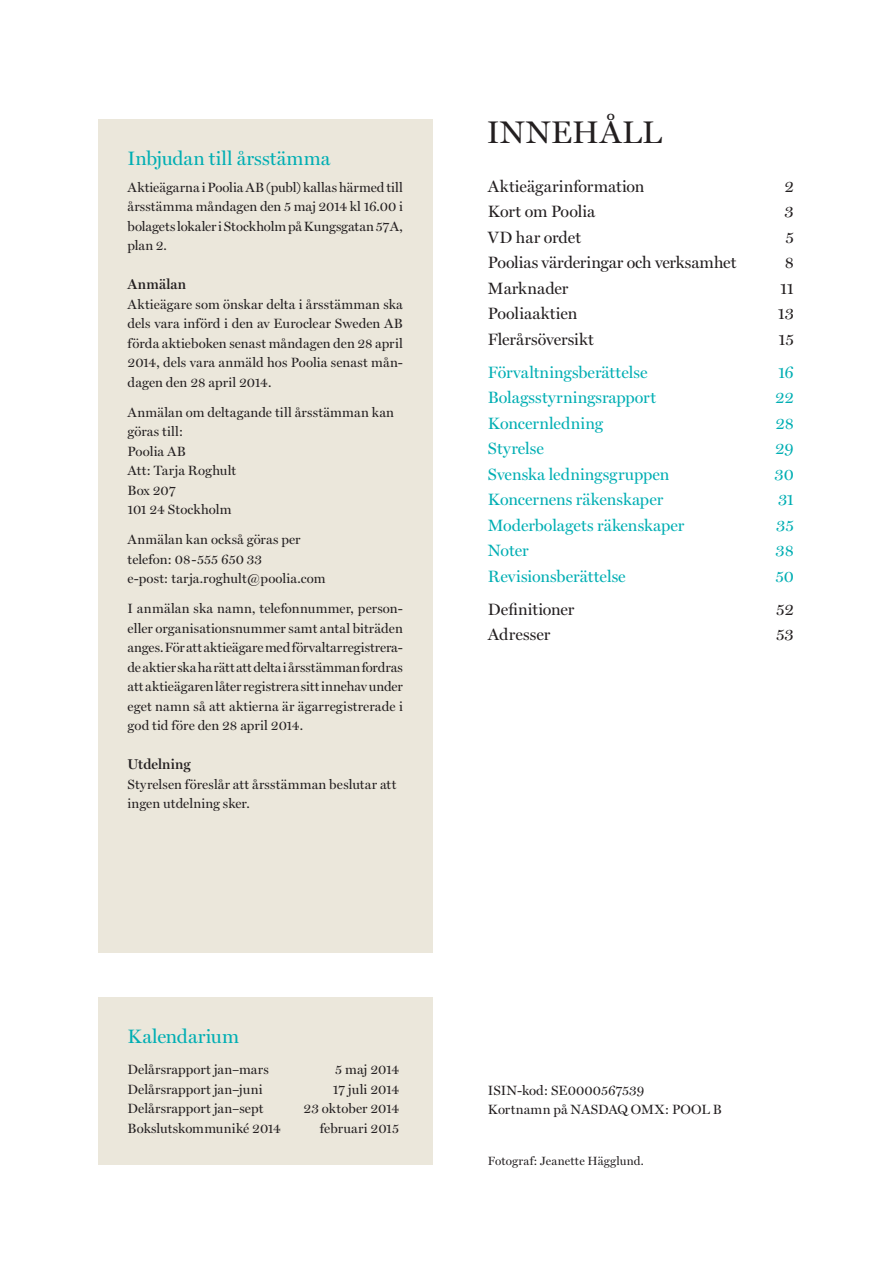
<style>
.page{position:relative;width:893px;height:1263px;background:#fff}
.page>*{position:absolute;margin:0;border:0;box-sizing:border-box;transform-origin:0 0}
.t1{font:31.5px "Miller Display Roman SC";letter-spacing:.02em;color:#231f20}
.t2{font:19.5px "Miller Display";letter-spacing:.005em;color:#00aeb3}
.t3{font:16.5px "Miller Display";color:#00aeb3}
.t4{font:16.5px "Miller Display";color:#231f20}
.t5{font:600 14.25px "Miller Display";letter-spacing:.015em;color:#231f20}
.t6{font:13.5px/19.5px "Miller Display";letter-spacing:.005em;color:#231f20}
.t7{font:12px "Miller Display";letter-spacing:.02em;color:#231f20}
</style>
<div class="page">
<div style="left:98px;top:119px;width:335px;height:833px;background:#ebe7db"></div>
<div style="left:98px;top:997px;width:335px;height:168px;background:#ebe7db"></div>
<h2 class="t2" style="left:128px;top:147px;width:204px">Inbjudan till årsstämma</h2>
<p class="t6" style="left:128px;top:178px;width:277px;text-align:justify">Aktieägarna i Poolia AB (publ) kallas härmed till årsstämma måndagen den 5 maj 2014 kl 16.00 i bolagets lokaler i Stockholm på Kungsgatan 57A, plan 2.</p>
<p class="t5" style="left:128px;top:276px;width:60px">Anmälan</p>
<p class="t6" style="left:128px;top:295px;width:277px;text-align:justify">Aktieägare som önskar delta i årsstämman ska dels vara införd i den av Euroclear Sweden AB förda aktieboken senast måndagen den 28 april 2014, dels vara anmäld hos Poolia senast mån&shy;dagen den 28 april 2014.</p>
<p class="t6" style="left:128px;top:403px;width:268px">Anmälan om deltagande till årsstämman kan göras till:<br>Poolia AB<br>Att: Tarja Roghult<br>Box 207<br>101 24 Stockholm</p>
<p class="t6" style="left:128px;top:530px;width:200px">Anmälan kan också göras per telefon: 08-555 650 33<br>e-post: tarja.roghult@poolia.com</p>
<p class="t6" style="left:128px;top:599px;width:277px;text-align:justify">I anmälan ska namn, telefonnummer, person&shy;eller organisationsnummer samt antal biträden anges. För att aktieägare med förvaltarregistrera&shy;de aktier ska ha rätt att delta i årsstämman fordras att aktieägaren låter registrera sitt innehav under eget namn så att aktierna är ägarregistrerade i god tid före den 28 april 2014.</p>
<p class="t5" style="left:128px;top:756px;width:64px">Utdelning</p>
<p class="t6" style="left:128px;top:775px;width:270px">Styrelsen föreslår att årsstämman beslutar att ingen utdelning sker.</p>
<h1 class="t1" style="left:487px;top:114px;width:177px">INNEHÅLL</h1>
<p class="t4" style="left:488px;top:176px;width:158px">Aktieägarinformation</p>
<p class="t4" style="left:784px;top:176px;width:11px">2</p>
<p class="t4" style="left:488px;top:202px;width:109px">Kort om Poolia</p>
<p class="t4" style="left:785px;top:202px;width:11px">3</p>
<p class="t4" style="left:488px;top:227px;width:95px">VD har ordet</p>
<p class="t4" style="left:785px;top:227px;width:10px">5</p>
<p class="t4" style="left:488px;top:253px;width:250px">Poolias värderingar och verksamhet</p>
<p class="t4" style="left:785px;top:253px;width:11px">8</p>
<p class="t4" style="left:488px;top:278px;width:82px">Marknader</p>
<p class="t4" style="left:780px;top:278px;width:15px">11</p>
<p class="t4" style="left:488px;top:304px;width:91px">Pooliaaktien</p>
<p class="t4" style="left:778px;top:304px;width:18px">13</p>
<p class="t4" style="left:488px;top:329px;width:107px">Flerårsöversikt</p>
<p class="t4" style="left:778px;top:329px;width:17px">15</p>
<p class="t3" style="left:488px;top:362px;width:161px">Förvaltningsberättelse</p>
<p class="t3" style="left:778px;top:362px;width:17px">16</p>
<p class="t3" style="left:488px;top:388px;width:170px">Bolagsstyrningsrapport</p>
<p class="t3" style="left:775px;top:388px;width:20px">22</p>
<p class="t3" style="left:488px;top:413px;width:117px">Koncernledning</p>
<p class="t3" style="left:775px;top:413px;width:20px">28</p>
<p class="t3" style="left:488px;top:439px;width:58px">Styrelse</p>
<p class="t3" style="left:775px;top:439px;width:20px">29</p>
<p class="t3" style="left:488px;top:464px;width:183px">Svenska ledningsgruppen</p>
<p class="t3" style="left:775px;top:464px;width:21px">30</p>
<p class="t3" style="left:488px;top:490px;width:177px">Koncernens räkenskaper</p>
<p class="t3" style="left:778px;top:490px;width:17px">31</p>
<p class="t3" style="left:488px;top:515px;width:198px">Moderbolagets räkenskaper</p>
<p class="t3" style="left:776px;top:515px;width:19px">35</p>
<p class="t3" style="left:488px;top:541px;width:42px">Noter</p>
<p class="t3" style="left:776px;top:541px;width:20px">38</p>
<p class="t3" style="left:488px;top:566px;width:139px">Revisionsberättelse</p>
<p class="t3" style="left:775px;top:566px;width:20px">50</p>
<p class="t4" style="left:488px;top:599px;width:88px">Definitioner</p>
<p class="t4" style="left:776px;top:599px;width:19px">52</p>
<p class="t4" style="left:488px;top:625px;width:64px">Adresser</p>
<p class="t4" style="left:776px;top:625px;width:19px">53</p>
<h2 class="t2" style="left:128px;top:1025px;width:113px">Kalendarium</h2>
<p class="t6" style="left:128px;top:1060px;width:143px">Delårsrapport jan–mars</p>
<p class="t6" style="left:335px;top:1060px;width:65px">5 maj 2014</p>
<p class="t6" style="left:128px;top:1079px;width:137px">Delårsrapport jan–juni</p>
<p class="t6" style="left:333px;top:1079px;width:68px">17 juli 2014</p>
<p class="t6" style="left:128px;top:1099px;width:137px">Delårsrapport jan–sept</p>
<p class="t6" style="left:304px;top:1099px;width:97px">23 oktober 2014</p>
<p class="t6" style="left:128px;top:1118px;width:155px">Bokslutskommuniké 2014</p>
<p class="t6" style="left:320px;top:1118px;width:81px">februari 2015</p>
<p class="t6" style="left:488px;top:1081px;width:235px">ISIN-kod: SE0000567539<br>Kortnamn på NASDAQ OMX: POOL B</p>
<p class="t7" style="left:488px;top:1154px;width:157px">Fotograf: Jeanette Hägglund.</p>
</div>
